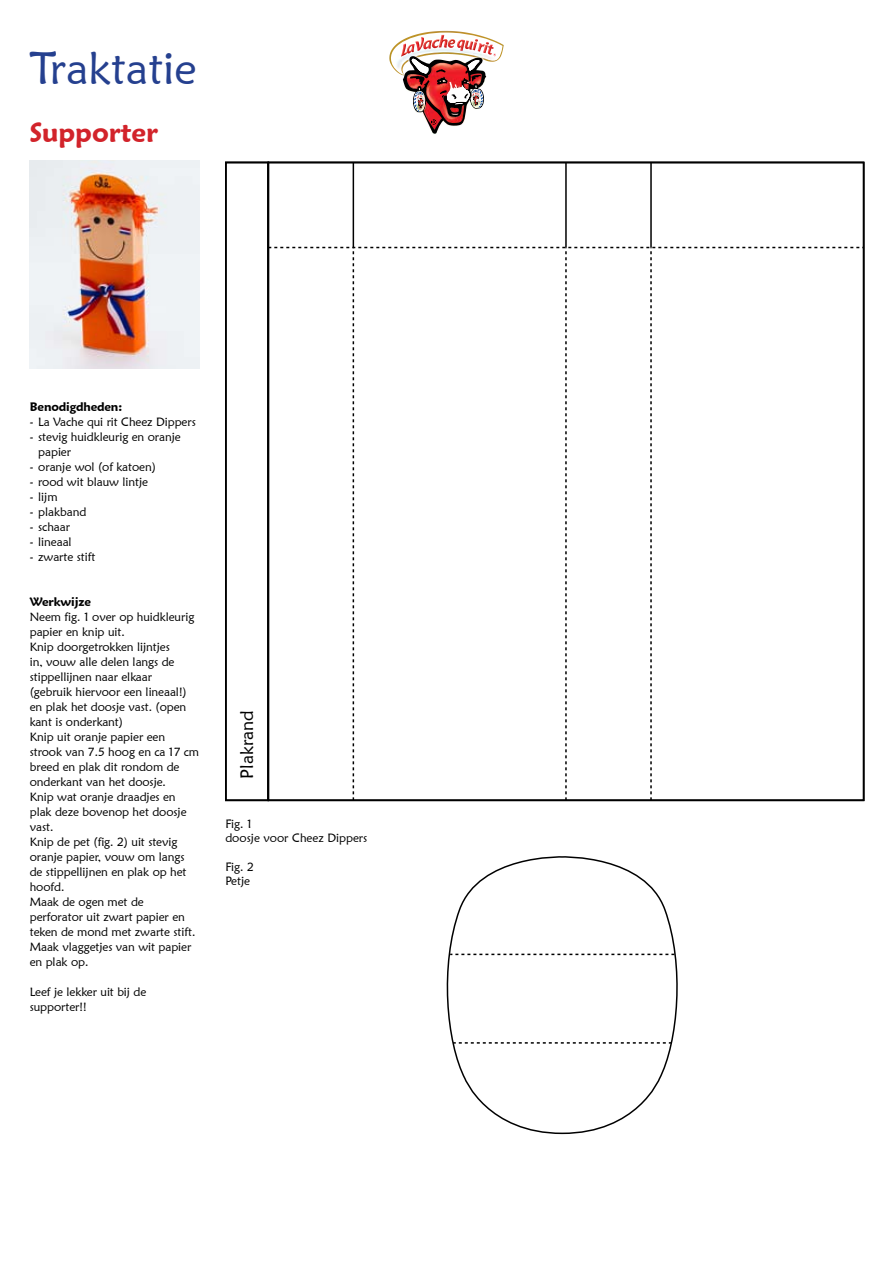
<style>
.page{position:relative;width:893px;height:1263px;background:#fff}
.page>*{position:absolute;margin:0;border:0;box-sizing:border-box;transform-origin:0 0}
.t1{font:45px "Maiandra GD";color:#25408f}
.t2{font:600 26.85px "Maiandra GD";color:#d2232a}
.t3{font:18px "Maiandra GD";color:#000}
.t4{font:12px/15px "Maiandra GD";letter-spacing:-.005em;color:#000}
.t5{font:600 12px "Maiandra GD";letter-spacing:-.005em;color:#000}
</style>
<div class="page">
<img style="left:423px;top:31px;width:20px;height:2px">
<img style="left:390px;top:33px;width:113px;height:42px">
<img style="left:415px;top:35px;width:74px;height:17px">
<img style="left:403px;top:56px;width:83px;height:78px">
<img style="left:30px;top:161px;width:170px;height:208px">
<hr style="left:565px;top:162px;width:2px;height:85px;background:#000">
<hr style="left:650px;top:162px;width:2px;height:85px;background:#000">
<svg style="left:269px;top:247px;width:595px;height:553px"></svg>
<hr style="left:353px;top:162px;width:1px;height:85px;background:#000">
<div style="left:225px;top:162px;width:44px;height:639px;border:2px solid #000"></div>
<svg style="left:446px;top:856px;width:232px;height:279px"></svg>
<svg style="left:453px;top:1042px;width:219px;height:2px"></svg>
<svg style="left:450px;top:954px;width:224px;height:1px"></svg>
<h1 class="t1" style="left:30px;top:41px;width:168px">Traktatie</h1>
<h2 class="t2" style="left:30px;top:116px;width:130px">Supporter</h2>
<p class="t5" style="left:30px;top:400px;width:94px">Benodigdheden:</p>
<p class="t4" style="left:30px;top:414px;width:168px">- La Vache qui rit Cheez Dippers</p>
<p class="t4" style="left:38px;top:429px;width:144px;text-indent:-9px">- stevig huidkleurig en oranje papier</p>
<p class="t4" style="left:30px;top:459px;width:128px">- oranje wol (of katoen)</p>
<p class="t4" style="left:30px;top:474px;width:120px">- rood wit blauw lintje</p>
<p class="t4" style="left:30px;top:489px;width:29px">- lijm</p>
<p class="t4" style="left:30px;top:504px;width:58px">- plakband</p>
<p class="t4" style="left:30px;top:519px;width:42px">- schaar</p>
<p class="t4" style="left:30px;top:534px;width:43px">- lineaal</p>
<p class="t4" style="left:30px;top:549px;width:67px">- zwarte stift</p>
<p class="t5" style="left:30px;top:595px;width:63px">Werkwijze</p>
<p class="t4" style="left:30px;top:609px;width:171px">Neem fig. 1 over op huidkleurig papier en knip uit.<br>Knip doorgetrokken lijntjes<br>in, vouw alle delen langs de stippellijnen naar elkaar<br>(gebruik hiervoor een lineaal!) en plak het doosje vast. (open kant is onderkant)<br>Knip uit oranje papier een strook van 7.5 hoog en ca 17 cm breed en plak dit rondom de onderkant van het doosje.<br>Knip wat oranje draadjes en plak deze bovenop het doosje vast.<br>Knip de pet (fig. 2) uit stevig oranje papier, vouw om langs de stippellijnen en plak op het hoofd.<br>Maak de ogen met de perforator uit zwart papier en teken de mond met zwarte stift.<br>Maak vlaggetjes van wit papier en plak op.</p>
<p class="t4" style="left:30px;top:984px;width:118px">Leef je lekker uit bij de supporter!!</p>
<h3 class="t3" style="left:236px;top:779px;width:70px;rotate:-90deg">Plakrand</h3>
<p class="t4" style="left:225px;top:816px;width:144px;line-height:14.4px">Fig. 1<br>doosje voor Cheez Dippers</p>
<p class="t4" style="left:225px;top:859px;width:30px;line-height:14.4px">Fig. 2<br>Petje</p>
</div>
